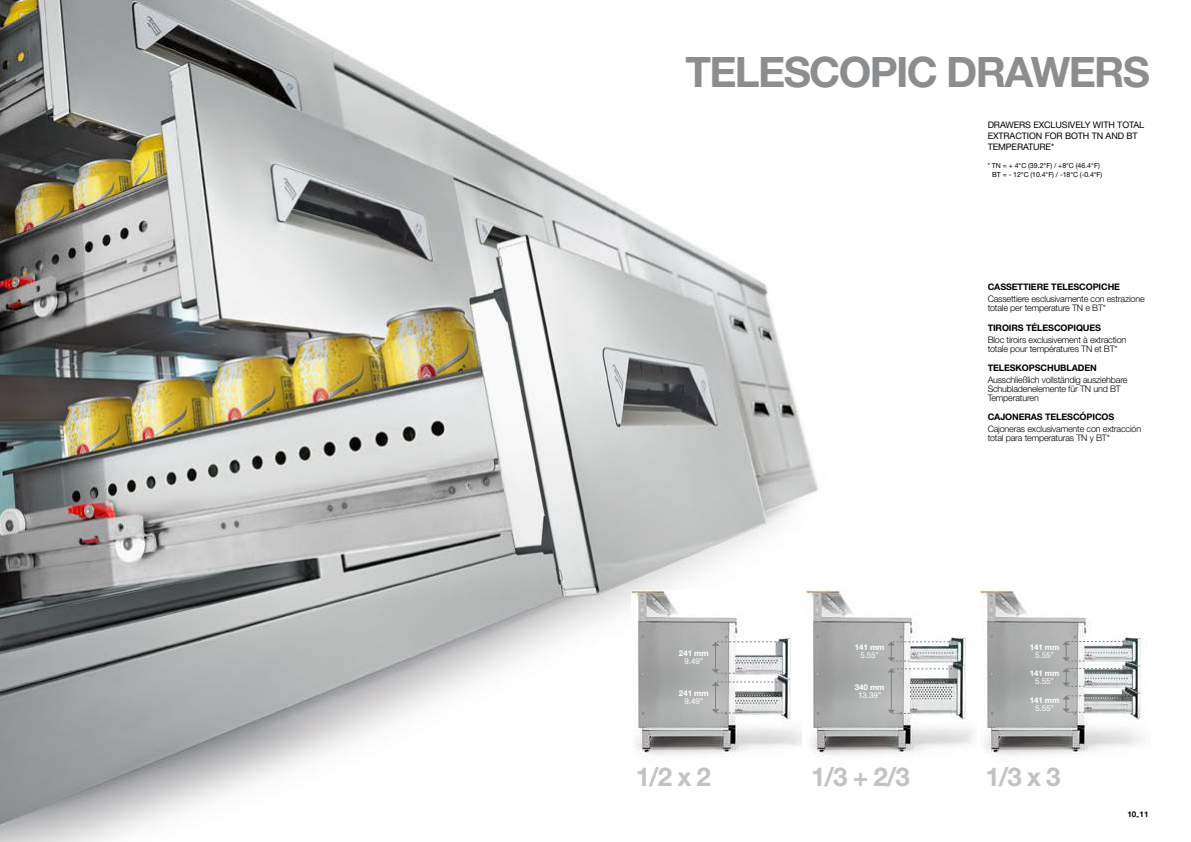
<style>
.page{position:relative;width:1191px;height:842px;background:#fff}
.page>*{position:absolute;margin:0;border:0;box-sizing:border-box;transform-origin:0 0}
.t1{font:700 42px "Helvetica Neue LT Std";letter-spacing:-.04em;color:#8b8d8f}
.t2{font:700 26px "Helvetica Neue LT Std";color:#c0c2c3}
.t3{font:300 9px/9px "Helvetica Neue LT Std";letter-spacing:-.02em;color:#000}
.t4{font:700 9px "Helvetica Neue LT Std";letter-spacing:-.01em;color:#000}
.t5{font:9px/11px "Helvetica Neue LT Std";letter-spacing:-.01em;color:#000}
.t6{font:8px "Helvetica Neue LT Std";letter-spacing:-.01em;color:#fff}
.t7{font:700 8px "Helvetica Neue LT Std";letter-spacing:-.01em;color:#fff}
.t8{font:700 8px "Helvetica Neue LT Std";color:#000}
.t9{font:7px/9px "Helvetica Neue LT Std";letter-spacing:-.01em;color:#000}
</style>
<div class="page">
<img style="left:0;top:0;width:819px;height:842px">
<img style="left:631px;top:590px;width:170px;height:203px">
<img style="left:806px;top:590px;width:168px;height:203px">
<img style="left:980px;top:590px;width:162px;height:168px">
<svg style="left:711px;top:641px;width:69px;height:33px"></svg>
<hr style="left:891px;top:672px;width:1px;height:38px;background:#818182">
<svg style="left:887px;top:668px;width:69px;height:4px"></svg>
<svg style="left:887px;top:641px;width:70px;height:21px"></svg>
<svg style="left:1062px;top:641px;width:69px;height:21px"></svg>
<svg style="left:1062px;top:668px;width:69px;height:19px"></svg>
<svg style="left:1062px;top:695px;width:69px;height:18px"></svg>
<svg style="left:887px;top:710px;width:22px;height:4px"></svg>
<svg style="left:711px;top:682px;width:70px;height:32px"></svg>
<h1 class="t1" style="left:685px;top:46px;width:466px">TELESCOPIC DRAWERS</h1>
<p class="t5" style="left:987px;top:119px;width:158px">DRAWERS EXCLUSIVELY WITH TOTAL<br>EXTRACTION FOR BOTH TN AND BT<br>TEMPERATURE*</p>
<p class="t9" style="left:992px;top:161px;width:112px;text-indent:-5px">* TN = + 4°C (39.2°F) / +8°C (46.4°F)<br>BT = - 12°C (10.4°F) / -18°C (-0.4°F)</p>
<p class="t7" style="left:679px;top:648px;width:31px">241 mm</p>
<p class="t6" style="left:684px;top:657px;width:20px">9.49”</p>
<p class="t7" style="left:679px;top:688px;width:31px">241 mm</p>
<p class="t6" style="left:684px;top:697px;width:20px">9.49”</p>
<p class="t7" style="left:855px;top:642px;width:31px">141 mm</p>
<p class="t6" style="left:860px;top:651px;width:20px">5.55”</p>
<p class="t7" style="left:855px;top:682px;width:31px">340 mm</p>
<p class="t6" style="left:858px;top:690px;width:25px">13.39”</p>
<p class="t4" style="left:987px;top:282px;width:134px">CASSETTIERE TELESCOPICHE</p>
<p class="t3" style="left:987px;top:295px;width:159px">Cassettiere esclusivamente con estrazione totale per temperature TN e BT*</p>
<p class="t4" style="left:987px;top:322px;width:115px">TIROIRS TÉLESCOPIQUES</p>
<p class="t3" style="left:987px;top:335px;width:140px">Bloc tiroirs exclusivement à extraction totale pour températures TN et BT*</p>
<p class="t4" style="left:987px;top:362px;width:111px">TELESKOPSCHUBLADEN</p>
<p class="t3" style="left:987px;top:375px;width:141px">Ausschließlich vollständig ausziehbare<br>Schubladenelemente für TN und BT<br>Temperaturen</p>
<p class="t4" style="left:987px;top:411px;width:128px">CAJONERAS TELESCÓPICOS</p>
<p class="t3" style="left:987px;top:424px;width:155px">Cajoneras exclusivamente con extracción total para temperaturas TN y BT*</p>
<p class="t7" style="left:1029px;top:642px;width:31px">141 mm</p>
<p class="t6" style="left:1035px;top:650px;width:20px">5.55”</p>
<p class="t7" style="left:1029px;top:668px;width:31px">141 mm</p>
<p class="t6" style="left:1035px;top:677px;width:20px">5.55”</p>
<p class="t7" style="left:1029px;top:695px;width:31px">141 mm</p>
<p class="t6" style="left:1035px;top:703px;width:20px">5.55”</p>
<h2 class="t2" style="left:636px;top:761px;width:77px">1/2 x 2</h2>
<h2 class="t2" style="left:811px;top:761px;width:100px">1/3 + 2/3</h2>
<h2 class="t2" style="left:985px;top:761px;width:77px">1/3 x 3</h2>
<p class="t8" style="left:1127px;top:809px;width:23px">10-11</p>
</div>
